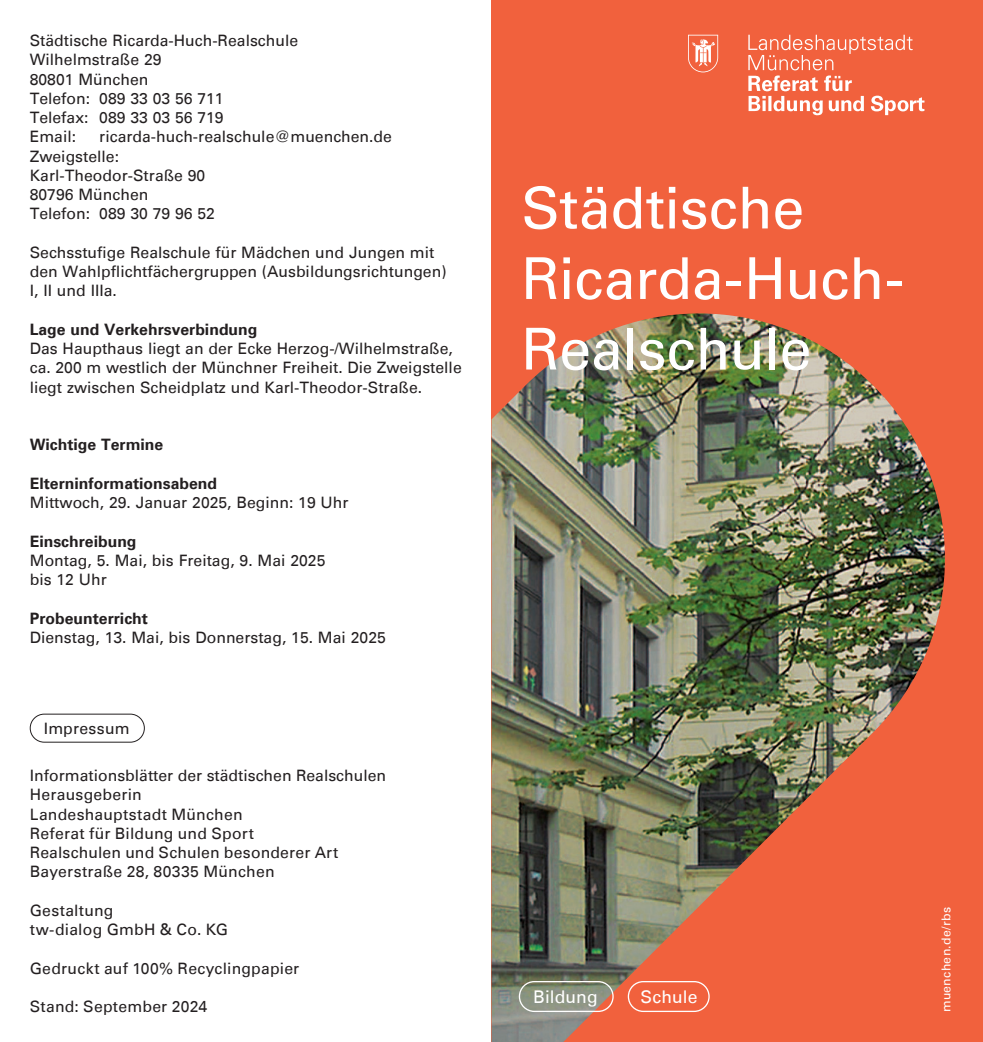
<style>
.page{position:relative;width:983px;height:1042px;background:#fff}
.page>*{position:absolute;margin:0;border:0;box-sizing:border-box;transform-origin:0 0}
.t1{font:57.75px/70.5px "Univers LT";letter-spacing:-.01em;color:#fff}
.t2{font:17.5px "Univers LT";letter-spacing:.005em;color:#fff}
.t3{font:15.75px/19.2px "Univers LT";color:#231f20}
.t4{font:700 15.75px "Univers LT";color:#231f20}
.t5{font:12.25px "Univers LT";letter-spacing:.025em;color:#fff}
</style>
<div class="page">
<div style="left:491px;top:0;width:491px;height:1042px;background:#f1613d"></div>
<img style="left:491px;top:313px;width:454px;height:729px">
<div style="left:30px;top:714px;width:115px;height:28px;border:1px solid #231f20;border-radius:14px"></div>
<div style="left:518px;top:981px;width:95px;height:31px;border:1px solid #fff;border-radius:15px"></div>
<div style="left:627px;top:981px;width:82px;height:31px;border:1px solid #fff;border-radius:15px"></div>
<svg style="left:688px;top:35px;width:30px;height:37px"></svg>
<svg style="left:748px;top:35px;width:176px;height:80px"></svg>
<p class="t3" style="left:30px;top:31px;width:270px">Städtische Ricarda-Huch-Realschule<br>Wilhelmstraße 29<br>80801 München<br>Telefon: 089 33 03 56 711<br>Telefax: 089 33 03 56 719<br>Email:</p>
<p class="t3" style="left:30px;top:127px;width:363px;text-indent:69px">ricarda-huch-realschule@muenchen.de<br>Zweigstelle:<br>Karl-Theodor-Straße 90<br>80796 München<br>Telefon: 089 30 79 96 52</p>
<p class="t3" style="left:30px;top:243px;width:418px">Sechsstufige Realschule für Mädchen und Jungen mit den Wahlpflichtfächergruppen (Ausbildungsrichtungen)<br>I, II und IIIa.</p>
<p class="t4" style="left:30px;top:320px;width:229px">Lage und Verkehrsverbindung</p>
<p class="t3" style="left:30px;top:339px;width:433px">Das Haupthaus liegt an der Ecke Herzog-/Wilhelmstraße, ca. 200 m westlich der Münchner Freiheit. Die Zweigstelle liegt zwischen Scheidplatz und Karl-Theodor-Straße.</p>
<p class="t4" style="left:30px;top:435px;width:135px">Wichtige Termine</p>
<p class="t4" style="left:30px;top:474px;width:189px">Elterninformationsabend</p>
<p class="t3" style="left:30px;top:493px;width:320px">Mittwoch, 29. Januar 2025, Beginn: 19 Uhr</p>
<p class="t4" style="left:30px;top:532px;width:108px">Einschreibung</p>
<p class="t3" style="left:30px;top:551px;width:297px">Montag, 5. Mai, bis Freitag, 9. Mai 2025 bis 12 Uhr</p>
<p class="t4" style="left:30px;top:609px;width:120px">Probeunterricht</p>
<p class="t3" style="left:30px;top:628px;width:357px">Dienstag, 13. Mai, bis Donnerstag, 15. Mai 2025</p>
<p class="t3" style="left:44px;top:718px;width:87px">Impressum</p>
<p class="t3" style="left:30px;top:766px;width:358px">Informationsblätter der städtischen Realschulen<br>Herausgeberin<br>Landeshauptstadt München<br>Referat für Bildung und Sport<br>Realschulen und Schulen besonderer Art<br>Bayerstraße 28, 80335 München</p>
<p class="t3" style="left:30px;top:901px;width:200px">Gestaltung<br>tw-dialog GmbH &amp; Co. KG</p>
<p class="t3" style="left:30px;top:958px;width:271px">Gedruckt auf 100% Recyclingpapier</p>
<p class="t3" style="left:30px;top:997px;width:179px">Stand: September 2024</p>
<h1 class="t1" style="left:521px;top:173px;width:384px">Städtische<br>Ricarda-Huch-<br>Realschule</h1>
<p class="t2" style="left:533px;top:986px;width:66px">Bildung</p>
<p class="t2" style="left:640px;top:986px;width:59px">Schule</p>
<p class="t5" style="left:938px;top:1012px;width:106px;rotate:-90deg">muenchen.de/rbs</p>
</div>
